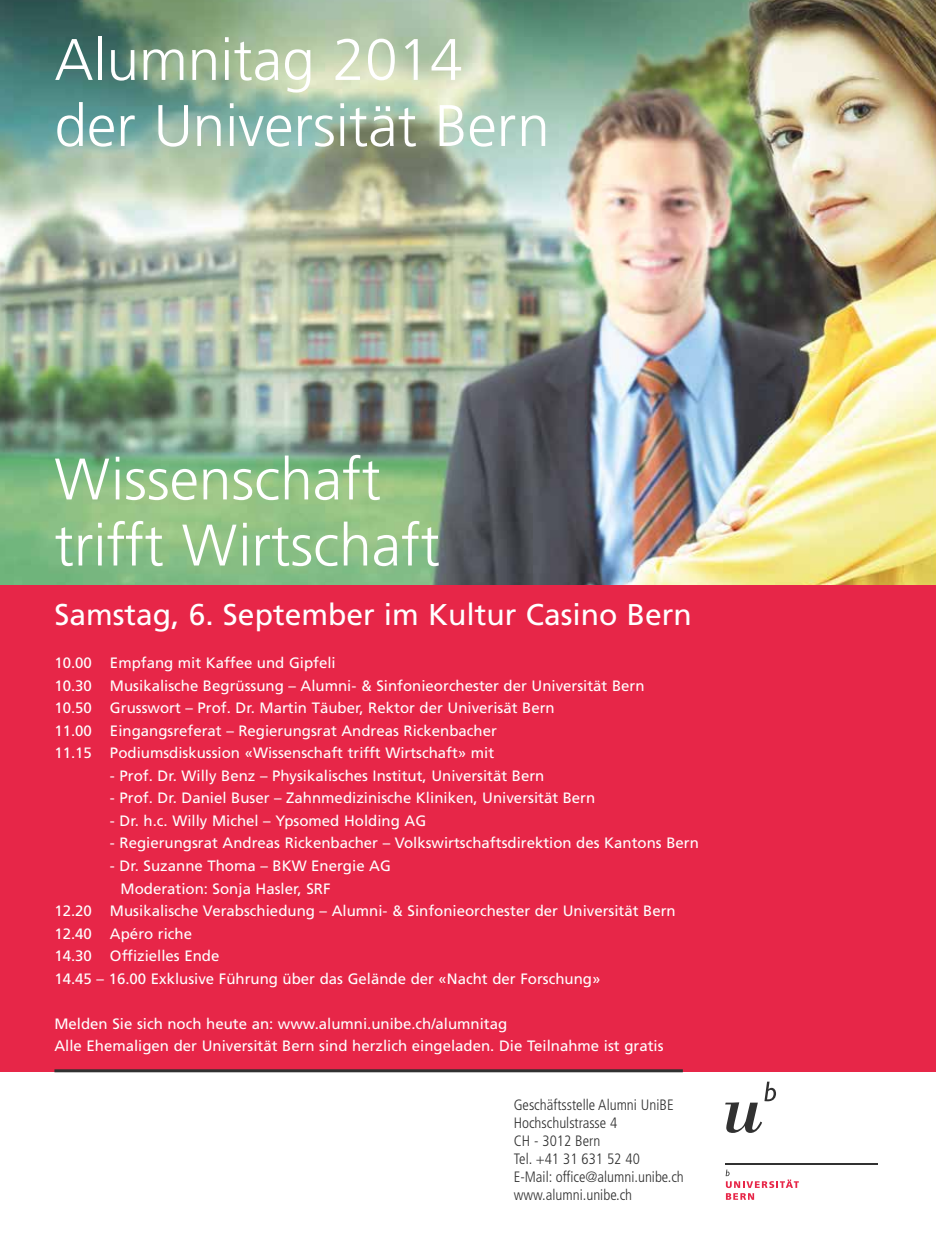
<style>
.page{position:relative;width:936px;height:1234px;background:#fff}
.page>*{position:absolute;margin:0;border:0;box-sizing:border-box;transform-origin:0 0}
.t1{font:300 58.5px/66px "Frutiger";color:#fff}
.t2{font:30px "Frutiger";color:#fff}
.t3{font:15px/22.5px "Frutiger";color:#fff}
.t4{font:300 condensed 15px/18px "Frutiger";color:#313131}
</style>
<div class="page">
<img style="left:0;top:0;width:935px;height:585px">
<div style="left:0;top:585px;width:935px;height:486px;background:#e72648"></div>
<hr style="left:54px;top:1068px;width:628px;height:3px;background:#313131">
<svg style="left:725px;top:1081px;width:51px;height:51px"></svg>
<hr style="left:725px;top:1162px;width:153px;height:1px;background:#313131">
<svg style="left:725px;top:1169px;width:73px;height:30px"></svg>
<h1 class="t1" style="left:54px;top:27px;width:497px">Alumnitag 2014 der Universität Bern</h1>
<h1 class="t1" style="left:54px;top:446px;width:387px">Wissenschaft trifft Wirtschaft</h1>
<h2 class="t2" style="left:54px;top:596px;width:638px">Samstag, 6. September im Kultur Casino Bern</h2>
<p class="t3" style="left:54px;top:651px;width:591px">10.00 Empfang mit Kaffee und Gipfeli<br>10.30 Musikalische Begrüssung – Alumni- &amp; Sinfonieorchester der Universität Bern 10.50 Grusswort – Prof. Dr. Martin Täuber, Rektor der Univerisät Bern<br>11.00 Eingangsreferat – Regierungsrat Andreas Rickenbacher<br>11.15 Podiumsdiskussion «Wissenschaft trifft Wirtschaft» mit</p>
<p class="t3" style="left:110px;top:764px;width:436px">- Prof. Dr. Willy Benz – Physikalisches Institut, Universität Bern</p>
<p class="t3" style="left:110px;top:786px;width:487px">- Prof. Dr. Daniel Buser – Zahnmedizinische Kliniken, Universität Bern</p>
<p class="t3" style="left:110px;top:809px;width:318px">- Dr. h.c. Willy Michel – Ypsomed Holding AG</p>
<p class="t3" style="left:110px;top:831px;width:590px">- Regierungsrat Andreas Rickenbacher – Volkswirtschaftsdirektion des Kantons Bern</p>
<p class="t3" style="left:110px;top:854px;width:282px">- Dr. Suzanne Thoma – BKW Energie AG</p>
<p class="t3" style="left:120px;top:876px;width:211px">Moderation: Sonja Hasler, SRF</p>
<p class="t3" style="left:54px;top:899px;width:622px">12.20 Musikalische Verabschiedung – Alumni- &amp; Sinfonieorchester der Universität Bern</p>
<p class="t3" style="left:54px;top:921px;width:139px">12.40 Apéro riche</p>
<p class="t3" style="left:54px;top:944px;width:166px">14.30 Offizielles Ende</p>
<p class="t3" style="left:54px;top:966px;width:547px">14.45 – 16.00 Exklusive Führung über das Gelände der «Nacht der Forschung»</p>
<p class="t3" style="left:54px;top:1011px;width:610px">Melden Sie sich noch heute an: www.alumni.unibe.ch/alumnitag<br>Alle Ehemaligen der Universität Bern sind herzlich eingeladen. Die Teilnahme ist gratis</p>
<p class="t4" style="left:513px;top:1095px;width:172px">Geschäftsstelle Alumni UniBE<br>Hochschulstrasse 4<br>CH - 3012 Bern<br>Tel. +41 31 631 52 40<br>E-Mail: office@alumni.unibe.ch www.alumni.unibe.ch</p>
</div>
